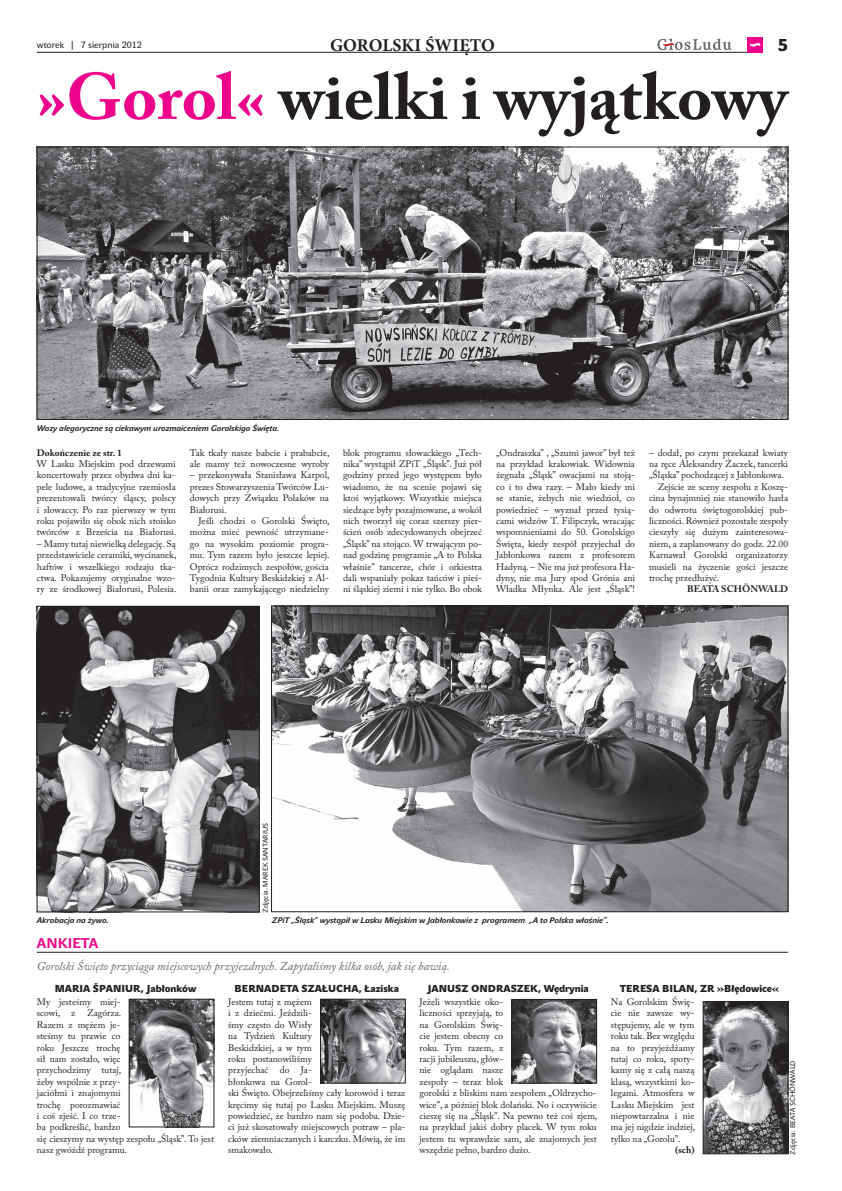
<style>
.page{position:relative;width:842px;height:1191px;background:#fff}
.page>*{position:absolute;margin:0;border:0;box-sizing:border-box;transform-origin:0 0}
.t1{font:700 65px "Adobe Caslon Pro";color:#231f20}
.t2{font:700 18px "Minion Pro";letter-spacing:.01em;color:#231f20}
.t3{font:17px "John Sans Black Pro";color:#231f20}
.t4{font:700 14px "John Sans Text Pro";color:#ed028c}
.t5{font:italic 12px "Adobe Caslon Pro";color:#636366}
.t6{font:10px "John Sans Black Pro";color:#231f20}
.t7{font:9.5px/11.4px "Adobe Caslon Pro";color:#231f20}
.t8{font:700 9.5px "Adobe Caslon Pro";color:#231f20}
.t9{font:9px "John Sans Text Pro";color:#231f20}
.t10{font:italic 700 8px "John Sans Text Pro";color:#231f20}
.t11{font:7px "John Sans Text Pro";color:#231f20}
.s1{color:#ed028c}
.s2{font-weight:700}
</style>
<div class="page">
<hr style="left:37px;top:52px;width:726px;height:1px;background:#231f20">
<div style="left:747px;top:37px;width:16px;height:15px;background:#ed028c"></div>
<svg style="left:750px;top:43px;width:10px;height:4px"></svg>
<svg style="left:657px;top:38px;width:75px;height:12px"></svg>
<svg style="left:37px;top:147px;width:751px;height:273px;background:#7a7a7c"></svg>
<img style="left:39px;top:608px;width:218px;height:302px">
<div style="left:37px;top:606px;width:222px;height:306px;border:1px solid #231f20"></div>
<img style="left:273px;top:608px;width:513px;height:302px">
<div style="left:271px;top:606px;width:517px;height:306px;border:1px solid #231f20"></div>
<svg style="left:703px;top:1002px;width:85px;height:152px;background:#7b7b7d"></svg>
<svg style="left:129px;top:999px;width:85px;height:128px"></svg>
<svg style="left:320px;top:999px;width:86px;height:84px;background:#7a7a7c"></svg>
<svg style="left:512px;top:999px;width:85px;height:84px;background:#78787b"></svg>
<hr style="left:37px;top:952px;width:751px;height:1px;background:#231f20">
<p class="t2" style="left:330px;top:34px;width:167px">GOROLSKI ŚWIĘTO</p>
<p class="t9" style="left:37px;top:41px;width:106px">wtorek | 7 sierpnia 2012</p>
<p class="t3" style="left:778px;top:39px;width:12px">5</p>
<p class="t1" style="left:37px;top:58px;width:752px"><span class="s1">»Gorol«</span> wielki i wyjątkowy</p>
<p class="t10" style="left:37px;top:423px;width:244px">Wozy alegoryczne są ciekawym urozmaiceniem Gorolskigo Święta.</p>
<p class="t7" style="left:37px;top:448px;width:141px"><span class="s2">Dokończenie ze str. 1<br></span>W Lasku Miejskim pod drzewami koncertowały przez obydwa dni ka&shy;pele ludowe, a tradycyjne rzemiosła prezentowali twórcy śląscy, polscy i słowaccy. Po raz pierwszy w tym roku pojawiło się obok nich stoisko twórców z Brześcia na Białorusi.</p>
<p class="t7" style="left:37px;top:539px;width:141px;text-align:justify">– Mamy tutaj niewielką delegację. Są przedstawiciele ceramiki, wycinanek, haftów i wszelkiego rodzaju tka&shy;ctwa. Pokazujemy oryginalne wzo&shy;ry ze środkowej Białorusi, Polesia.</p>
<p class="t7" style="left:190px;top:448px;width:141px">Tak tkały nasze babcie i prababcie, ale mamy też nowoczesne wyroby</p>
<p class="t7" style="left:190px;top:471px;width:141px">– przekonywała Stanisława Karpol,</p>
<p class="t7" style="left:190px;top:482px;width:140px">prezes Stowarzyszenia Twórców Lu-</p>
<p class="t7" style="left:190px;top:493px;width:140px">dowych przy Związku Polaków na</p>
<p class="t7" style="left:190px;top:505px;width:38px">Białorusi.</p>
<p class="t7" style="left:198px;top:516px;width:133px">Jeśli chodzi o Gorolski Święto,</p>
<p class="t7" style="left:190px;top:528px;width:140px">można mieć pewność utrzymane-</p>
<p class="t7" style="left:190px;top:539px;width:140px">go na wysokim poziomie progra-</p>
<p class="t7" style="left:190px;top:550px;width:141px">mu. Tym razem było jeszcze lepiej.</p>
<p class="t7" style="left:190px;top:562px;width:140px">Oprócz rodzimych zespołów, gościa</p>
<p class="t7" style="left:190px;top:573px;width:140px">Tygodnia Kultury Beskidzkiej z Al-</p>
<p class="t7" style="left:190px;top:585px;width:140px">banii oraz zamykającego niedzielny</p>
<p class="t7" style="left:343px;top:448px;width:140px;text-align:justify">blok programu słowackiego „Tech&shy;nika” wystąpił ZPiT „Śląsk”. Już pół godziny przed jego występem było wiadomo, że na scenie pojawi się ktoś wyjątkowy. Wszystkie miejsca siedzące były pozajmowane, a wokół nich tworzył się coraz szerszy pier&shy;ścień osób zdecydowanych obejrzeć „Śląsk” na stojąco. W trwającym po&shy;nad godzinę programie „A to Polska właśnie” tancerze, chór i orkiestra dali wspaniały pokaz tańców i pieś&shy;ni śląskiej ziemi i nie tylko. Bo obok</p>
<p class="t7" style="left:496px;top:448px;width:140px;text-align:justify">„Ondraszka” , „Szumi jawor” był też na przykład krakowiak. Widownia żegnała „Śląsk” owacjami na stoją&shy;co i to dwa razy. – Mało kiedy mi se stanie, żebych nie wiedzioł, co powiedzieć – wyznał przed tysią&shy;cami widzów T. Filipczyk, wracając wspomnieniami do 50. Gorolskigo Święta, kiedy zespół przyjechał do Jabłonkowa razem z profesorem Hadyną. – Nie ma już profesora Ha&shy;dyny, nie ma Jury spod Grónia ani Władka Młynka. Ale jest „Śląsk”!</p>
<p class="t7" style="left:649px;top:448px;width:140px">– dodał, po czym przekazał kwiaty</p>
<p class="t7" style="left:649px;top:459px;width:140px">na ręce Aleksandry Żaczek, tancerki</p>
<p class="t7" style="left:649px;top:471px;width:136px">„Śląska” pochodzącej z Jabłonkowa.</p>
<p class="t7" style="left:658px;top:482px;width:132px">Zejście ze sceny zespołu z Koszę-</p>
<p class="t7" style="left:649px;top:493px;width:140px">cina bynajmniej nie stanowiło hasła</p>
<p class="t7" style="left:649px;top:505px;width:140px">do odwrotu świętogorolskiej pub-</p>
<p class="t7" style="left:649px;top:516px;width:140px">liczności. Również pozostałe zespoły</p>
<p class="t7" style="left:649px;top:528px;width:140px">cieszyły się dużym zainteresowa-</p>
<p class="t7" style="left:649px;top:539px;width:140px">niem, a zaplanowany do godz. 22.00</p>
<p class="t7" style="left:649px;top:550px;width:140px">Karnawał Gorolski organizatorzy</p>
<p class="t7" style="left:649px;top:562px;width:140px">musieli na życzenie gości jeszcze</p>
<p class="t7" style="left:649px;top:573px;width:72px">trochę przedłużyć.</p>
<p class="t8" style="left:687px;top:584px;width:102px">BEATA SCHÖNWALD</p>
<p class="t11" style="left:263px;top:913px;width:91px;rotate:-90deg">Zdjęcia. MAREK SANTARIUS</p>
<p class="t10" style="left:37px;top:916px;width:74px">Akrobacja na żywo.</p>
<p class="t10" style="left:272px;top:916px;width:339px">ZPiT „Śląsk” wystąpił w Lasku Miejskim w Jabłonkowie z programem „A to Polska właśnie”.</p>
<p class="t4" style="left:37px;top:938px;width:63px">ANKIETA</p>
<p class="t5" style="left:37px;top:962px;width:414px">Gorolski Święto przyciąga miejscowych przyjezdnych. Zapytaliśmy kilka osób, jak się bawią.</p>
<p class="t6" style="left:55px;top:985px;width:143px">MARIA ŠPANIUR, Jabłonków</p>
<p class="t7" style="left:37px;top:997px;width:179px">My jesteśmy miej-<br>scowi, z Zagórza.<br>Razem z mężem je-<br>steśmy tu prawie co<br>roku Jeszcze trochę<br>sił nam zostało, więc<br>przychodzimy tutaj,<br>żeby wspólnie z przy-<br>jaciółmi i znajomymi<br>trochę porozmawiać<br>i coś zjeść. I co trze-<br>ba podkreślić, bardzo<br>się cieszymy na występ zespołu „Śląsk”. To jest nasz gwóźdź programu.</p>
<p class="t6" style="left:235px;top:985px;width:166px">BERNADETA SZAŁUCHA, Łaziska</p>
<p class="t7" style="left:228px;top:997px;width:179px">Jestem tutaj z mężem<br>i z dziećmi. Jeździli-<br>śmy często do Wisły<br>na Tydzień Kultury<br>Beskidzkiej, a w tym<br>roku postanowiliśmy<br>przyjechać do Ja-<br>błonkowa na Gorol-<br>ski Święto. Obejrzeliśmy cały korowód i teraz kręcimy się tutaj po Lasku Miejskim. Muszę powiedzieć, że bardzo nam się podoba. Dzie&shy;ci już skosztowały miejscowych potraw – pla&shy;cków ziemniaczanych i karczku. Mówią, że im smakowało.</p>
<p class="t6" style="left:427px;top:985px;width:163px">JANUSZ ONDRASZEK, Wędrynia</p>
<p class="t7" style="left:420px;top:997px;width:179px">Jeżeli wszystkie oko-<br>liczności sprzyjają, to<br>na Gorolskim Świę-<br>cie jestem obecny co<br>roku. Tym razem, z<br>racji jubileuszu, głów-<br>nie oglądam nasze<br>zespoły – teraz blok<br>gorolski z bliskim nam zespołem „Oldrzycho&shy;wice”, a później blok dolański. No i oczywiście cieszę się na „Śląsk”. Na pewno też coś zjem, na przykład jakiś dobry placek. W tym roku jestem tu wprawdzie sam, ale znajomych jest wszędzie pełno, bardzo dużo.</p>
<p class="t6" style="left:620px;top:985px;width:161px">TERESA BILAN, ZR »Błędowice«</p>
<p class="t7" style="left:611px;top:997px;width:85px">Na Gorolskim Świę-</p>
<p class="t7" style="left:611px;top:1008px;width:85px">cie nie zawsze wy-</p>
<p class="t7" style="left:611px;top:1020px;width:85px">stępujemy, ale w tym</p>
<p class="t7" style="left:611px;top:1031px;width:85px">roku tak. Bez względu</p>
<p class="t7" style="left:611px;top:1043px;width:85px">na to przyjeżdżamy</p>
<p class="t7" style="left:611px;top:1054px;width:85px">tutaj co roku, spoty-</p>
<p class="t7" style="left:611px;top:1065px;width:85px">kamy się z całą naszą</p>
<p class="t7" style="left:611px;top:1077px;width:85px">klasą, wszystkimi ko-</p>
<p class="t7" style="left:611px;top:1088px;width:85px">legami. Atmosfera w</p>
<p class="t7" style="left:611px;top:1100px;width:85px">Lasku Miejskim jest</p>
<p class="t7" style="left:611px;top:1111px;width:85px">niepowtarzalna i nie</p>
<p class="t7" style="left:611px;top:1122px;width:86px">ma jej nigdzie indziej,</p>
<p class="t7" style="left:611px;top:1134px;width:71px">tylko na „Gorolu”.</p>
<p class="t8" style="left:675px;top:1144px;width:21px">(sch)</p>
<p class="t11" style="left:790px;top:1155px;width:96px;rotate:-90deg">Zdjęcia: BEATA SCHÖNWALD</p>
</div>
